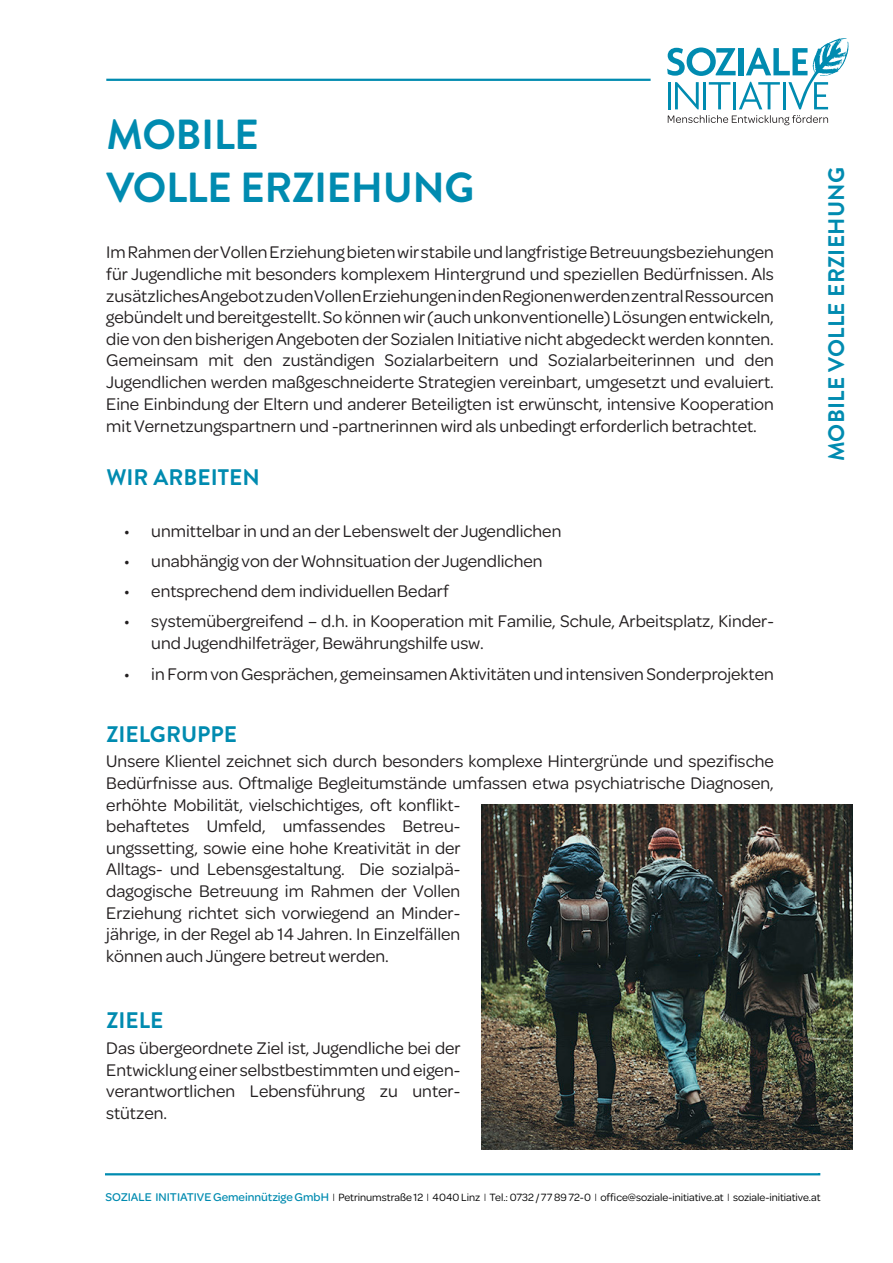
<style>
.page{position:relative;width:893px;height:1263px;background:#fff}
.page>*{position:absolute;margin:0;border:0;box-sizing:border-box;transform-origin:0 0}
.t1{font:700 42px/52.7px "Brandon Grotesque";letter-spacing:-.01em;color:#008bb0}
.t2{font:700 22.5px "Brandon Grotesque";letter-spacing:.005em;color:#008bb0}
.t3{font:18px/21.6px "Omnes";color:#231f20;text-align:justify}
.t4{font:11.25px "Omnes";letter-spacing:-.005em;color:#000}
.s1{font-weight:500;font-size:12px;color:#008bb0}
.s2{font-weight:300}
</style>
<div class="page">
<svg style="left:106px;top:1173px;width:714px;height:2px"></svg>
<svg style="left:668px;top:115px;width:160px;height:10px"></svg>
<svg style="left:667px;top:38px;width:182px;height:71px"></svg>
<hr style="left:106px;top:79px;width:545px;height:2px;background:#008bb0">
<img style="left:482px;top:805px;width:370px;height:344px">
<h1 class="t1" style="left:107px;top:109px;width:369px">MOBILE<br>VOLLE ERZIEHUNG</h1>
<p class="t3" style="left:106px;top:241px;width:669px">Im Rahmen der Vollen Erziehung bieten wir stabile und langfristige Betreuungsbeziehungen für Jugendliche mit besonders komplexem Hintergrund und speziellen Bedürfnissen. Als zusätzliches Angebot zu den Vollen Erziehungen in den Regionen werden zentral Ressourcen gebündelt und bereitgestellt. So können wir (auch unkonventionelle) Lösungen entwickeln, die von den bisherigen Angeboten der Sozialen Initiative nicht abgedeckt werden konnten.<br>Gemeinsam mit den zuständigen Sozialarbeitern und Sozialarbeiterinnen und den Jugendlichen werden maßgeschneiderte Strategien vereinbart, umgesetzt und evaluiert.<br>Eine Einbindung der Eltern und anderer Beteiligten ist erwünscht, intensive Kooperation mit Vernetzungspartnern und -partnerinnen wird als unbedingt erforderlich betrachtet.</p>
<p class="t2" style="left:106px;top:462px;width:155px">WIR ARBEITEN</p>
<p class="t3" style="left:124px;top:519px;width:439px">• unmittelbar in und an der Lebenswelt der Jugendlichen</p>
<p class="t3" style="left:124px;top:549px;width:420px">• unabhängig von der Wohnsituation der Jugendlichen</p>
<p class="t3" style="left:124px;top:579px;width:326px">• entsprechend dem individuellen Bedarf</p>
<p class="t3" style="left:151px;top:609px;width:624px;text-indent:-27px">• systemübergreifend – d.h. in Kooperation mit Familie, Schule, Arbeitsplatz, Kinder&shy;und Jugendhilfeträger, Bewährungshilfe usw.</p>
<p class="t3" style="left:124px;top:662px;width:651px">• in Form von Gesprächen, gemeinsamen Aktivitäten und intensiven Sonderprojekten</p>
<p class="t2" style="left:106px;top:718px;width:132px">ZIELGRUPPE</p>
<p class="t3" style="left:106px;top:750px;width:669px;text-align:left">Unsere Klientel zeichnet sich durch besonders komplexe Hintergründe und spezifische Bedürfnisse aus. Oftmalige Begleitumstände umfassen etwa psychiatrische Diagnosen, erhöhte Mobilität, vielschichtiges, oft konflikt-<br>behaftetes Umfeld, umfassendes Betreu-<br>ungssetting, sowie eine hohe Kreativität in der<br>Alltags- und Lebensgestaltung. Die sozialpä-<br>dagogische Betreuung im Rahmen der Vollen<br>Erziehung richtet sich vorwiegend an Minder-<br>jährige, in der Regel ab 14 Jahren. In Einzelfällen<br>können auch Jüngere betreut werden.</p>
<p class="t2" style="left:106px;top:1005px;width:58px">ZIELE</p>
<p class="t3" style="left:106px;top:1036px;width:356px">Das übergeordnete Ziel ist, Jugendliche bei der Entwicklung einer selbstbestimmten und eigen&shy;verantwortlichen Lebensführung zu unter&shy;stützen.</p>
<p class="t2" style="left:821px;top:461px;width:296px;rotate:-90deg">MOBILE VOLLE ERZIEHUNG</p>
<p class="t4" style="left:106px;top:1189px;width:717px"><span class="s1">SOZIALE INITIATIVE Gemeinnützige GmbH</span> <span class="s2">I</span> Petrinumstraße 12 <span class="s2">I</span> 4040 Linz <span class="s2">I</span> Tel.: 0732 / 77 89 72-0 <span class="s2">I</span> office@soziale-initiative.at <span class="s2">I</span> soziale-initiative.at</p>
</div>
